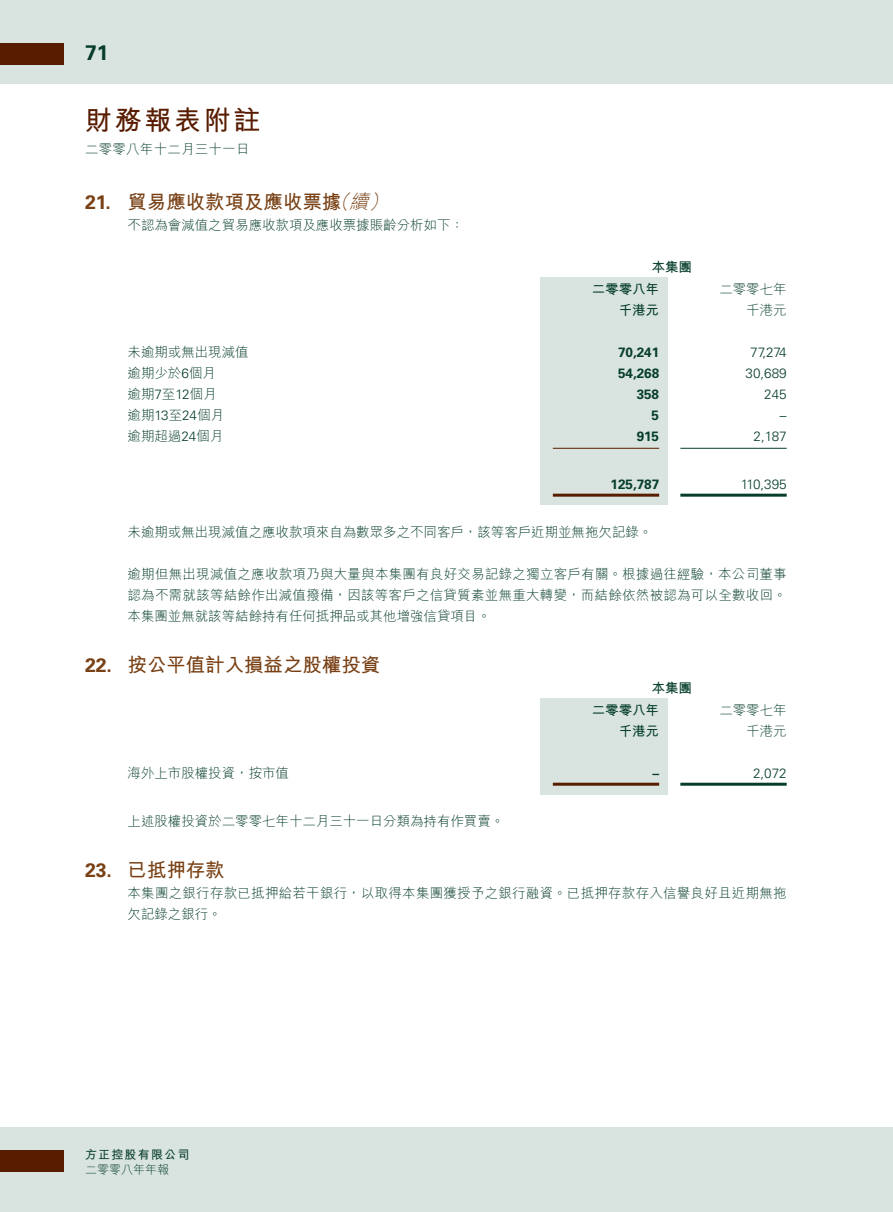
<style>
.page{position:relative;width:893px;height:1212px;background:#d9e4e0}
.page>*{position:absolute;margin:0;border:0;box-sizing:border-box;transform-origin:0 0}
.t1{font:700 27px "M Hei HK";letter-spacing:.1em;color:#581c00}
.t2{font:700 21px "Univers LT Std";color:#073e2b}
.t3{font:700 19.5px "M Hei HK";letter-spacing:-.005em;color:#784014}
.t4{font:300 13.5px/21px "M Hei HK";letter-spacing:-.005em;color:#073e2b;text-align:justify}
.t5{font:300 13.5px/21px "M Hei HK";letter-spacing:.02em;color:#073e2b}
.t6{font:300 13.5px "Univers LT Std";letter-spacing:-.005em;color:#073e2b}
.t7{font:700 13.5px "Univers LT Std";letter-spacing:-.005em;color:#073e2b}
.t8{font:700 13.5px/22.5px "M Hei HK";letter-spacing:-.005em;color:#073e2b}
.t9{font:300 13.5px "M Hei HK";letter-spacing:.015em;color:#073e2b}
.t10{font:700 12px/15px "M Hei HK";letter-spacing:.1em;color:#073e2b}
.s1{font-family:"Univers LT Std"}
.s2{font-weight:300;font-style:italic}
.s3{font-weight:300}
</style>
<div class="page">
<div style="left:0;top:85px;width:893px;height:1042px;background:#fff"></div>
<div style="left:0;top:44px;width:64px;height:21px;background:#581c00"></div>
<div style="left:0;top:1150px;width:64px;height:21px;background:#581c00"></div>
<div style="left:540px;top:278px;width:128px;height:227px;background:#d9e4e0"></div>
<hr style="left:553px;top:448px;width:106px;height:1px;background:#581c00">
<hr style="left:680px;top:448px;width:107px;height:1px;background:#073e2b">
<hr style="left:553px;top:494px;width:106px;height:3px;background:#581c00">
<hr style="left:680px;top:494px;width:107px;height:3px;background:#073e2b">
<div style="left:540px;top:699px;width:128px;height:96px;background:#d9e4e0"></div>
<hr style="left:553px;top:783px;width:106px;height:3px;background:#581c00">
<hr style="left:680px;top:783px;width:107px;height:3px;background:#073e2b">
<p class="t2" style="left:85px;top:40px;width:25px">71</p>
<p class="t1" style="left:85px;top:101px;width:177px">財務報表附註</p>
<p class="t9" style="left:85px;top:140px;width:166px">二零零八年十二月三十一日</p>
<p class="t3" style="left:85px;top:187px;width:311px"><span class="s1">21.</span> 貿易應收款項及應收票據<span class="s2">（續）</span></p>
<p class="t4" style="left:128px;top:214px;width:338px">不認為會減值之貿易應收款項及應收票據賬齡分析如下：</p>
<p class="t8" style="left:592px;top:254px;width:102px;text-indent:60px">本集團二零零八年</p>
<p class="t4" style="left:719px;top:278px;width:69px">二零零七年</p>
<p class="t8" style="left:619px;top:298px;width:42px">千港元</p>
<p class="t4" style="left:746px;top:299px;width:42px">千港元</p>
<p class="t4" style="left:128px;top:341px;width:123px">未逾期或無出現減值</p>
<p class="t7" style="left:618px;top:344px;width:43px">70,241</p>
<p class="t6" style="left:750px;top:344px;width:38px">77,274</p>
<p class="t4" style="left:128px;top:362px;width:90px">逾期少於<span class="s1">6</span>個月</p>
<p class="t7" style="left:618px;top:365px;width:43px">54,268</p>
<p class="t6" style="left:746px;top:365px;width:43px">30,689</p>
<p class="t4" style="left:128px;top:383px;width:91px">逾期<span class="s1">7</span>至<span class="s1">12</span>個月</p>
<p class="t7" style="left:637px;top:386px;width:24px">358</p>
<p class="t6" style="left:764px;top:386px;width:24px">245</p>
<p class="t4" style="left:128px;top:404px;width:98px">逾期<span class="s1">13</span>至<span class="s1">24</span>個月</p>
<p class="t7" style="left:652px;top:407px;width:9px">5</p>
<p class="t6" style="left:780px;top:407px;width:8px">–</p>
<p class="t4" style="left:128px;top:425px;width:97px">逾期超過<span class="s1">24</span>個月</p>
<p class="t7" style="left:637px;top:428px;width:24px">915</p>
<p class="t6" style="left:753px;top:428px;width:35px">2,187</p>
<p class="t7" style="left:611px;top:476px;width:50px">125,787</p>
<p class="t6" style="left:741px;top:476px;width:47px">110,395</p>
<p class="t4" style="left:128px;top:521px;width:526px">未逾期或無出現減值之應收款項來自為數眾多之不同客戶，該等客戶近期並無拖欠記錄。</p>
<p class="t4" style="left:128px;top:563px;width:661px">逾期但無出現減值之應收款項乃與大量與本集團有良好交易記錄之獨立客戶有關。根據過往經驗，本公司董事認為不需就該等結餘作出減值撥備，因該等客戶之信貸質素並無重大轉變，而結餘依然被認為可以全數收回。本集團並無就該等結餘持有任何抵押品或其他增強信貸項目。</p>
<p class="t3" style="left:85px;top:650px;width:297px"><span class="s1">22.</span> 按公平值計入損益之股權投資</p>
<p class="t8" style="left:592px;top:675px;width:102px;text-indent:60px">本集團二零零八年</p>
<p class="t4" style="left:719px;top:699px;width:69px">二零零七年</p>
<p class="t8" style="left:619px;top:719px;width:42px">千港元</p>
<p class="t4" style="left:746px;top:720px;width:42px">千港元</p>
<p class="t4" style="left:128px;top:762px;width:163px">海外上市股權投資，按市值</p>
<p class="t7" style="left:652px;top:765px;width:8px">–</p>
<p class="t6" style="left:753px;top:765px;width:35px">2,072</p>
<p class="t4" style="left:128px;top:810px;width:378px">上述股權投資於二零零七年十二月三十一日分類為持有作買賣。</p>
<p class="t3" style="left:85px;top:855px;width:141px"><span class="s1">23.</span> 已抵押存款</p>
<p class="t5" style="left:128px;top:882px;width:661px">本集團之銀行存款已抵押給若干銀行，以取得本集團獲授予之銀行融資。已抵押存款存入信譽良好且近期無拖欠記錄之銀行。</p>
<p class="t10" style="left:85px;top:1146px;width:106px">方正控股有限公司<span class="s3">二零零八年年報</span></p>
</div>
